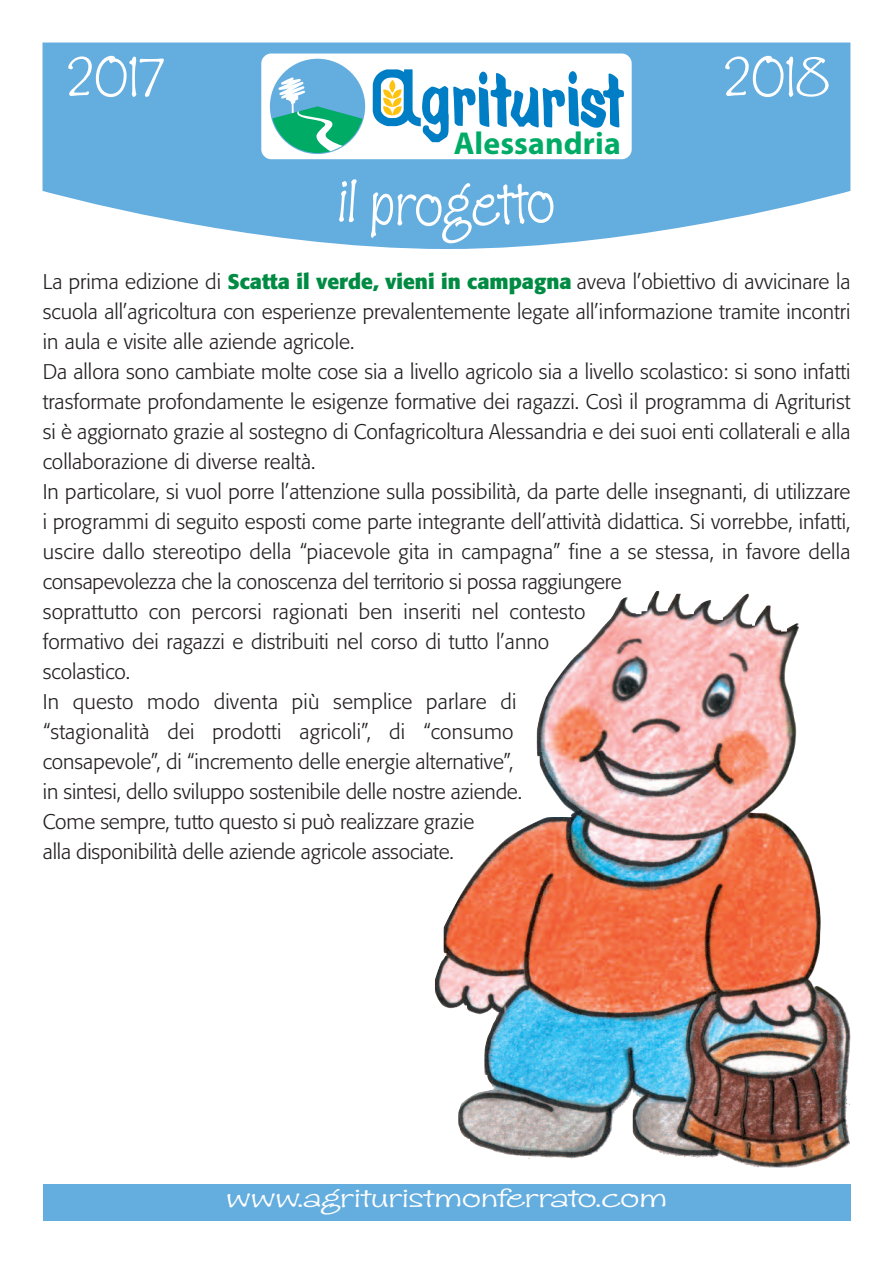
<style>
.page{position:relative;width:893px;height:1263px;background:#fff}
.page>*{position:absolute;margin:0;border:0;box-sizing:border-box;transform-origin:0 0}
.t1{font:63.3px "Zipty Do";color:#fff}
.t2{font:57px "Zipty Do";color:#fff;scale:.95 1}
.t3{font:700 31.8px "Myriad Pro";letter-spacing:.005em;color:#00ab66}
.t4{font:27px "Zipty Do";color:#fff;scale:1.55 1}
.t5{font:300 21px/30px "Formata";color:#231f20}
.s1{font-weight:700;color:#008b43}
</style>
<div class="page">
<div style="left:43px;top:1184px;width:807px;height:36px;background:#64addf"></div>
<svg style="left:43px;top:43px;width:807px;height:206px;background:#79b8e3"></svg>
<div style="left:261px;top:54px;width:371px;height:105px;background:#fff;border-radius:10px"></div>
<div style="left:270px;top:59px;width:95px;height:95px;background:#64addf;border-radius:50%"></div>
<svg style="left:272px;top:77px;width:90px;height:76px"></svg>
<svg style="left:373px;top:69px;width:251px;height:73px"></svg>
<img style="left:435px;top:591px;width:415px;height:577px">
<svg style="left:339px;top:179px;width:18px;height:43px"></svg>
<div style="left:371px;top:192px;width:71px;height:47px;background:#64addf"></div>
<div style="left:472px;top:183px;width:83px;height:43px;background:#64addf"></div>
<h2 class="t2" style="left:67px;top:56px;width:103px">2017</h2>
<h2 class="t2" style="left:724px;top:56px;width:112px">2018</h2>
<h3 class="t3" style="left:454px;top:131px;width:169px">Alessandria</h3>
<h1 class="t1" style="left:443px;top:182px;width:29px">g</h1>
<p class="t5" style="left:43px;top:268px;width:809px">La prima edizione di <span class="s1">Scatta il verde, vieni in campagna</span> aveva l’obiettivo di avvicinare la scuola all’agricoltura con esperienze prevalentemente legate all’informazione tramite incontri in aula e visite alle aziende agricole.<br>Da allora sono cambiate molte cose sia a livello agricolo sia a livello scolastico: si sono infatti trasformate profondamente le esigenze formative dei ragazzi. Così il programma di Agriturist si è aggiornato grazie al sostegno di Confagricoltura Alessandria e dei suoi enti collaterali e alla collaborazione di diverse realtà.<br>In particolare, si vuol porre l’attenzione sulla possibilità, da parte delle insegnanti, di utilizzare i programmi di seguito esposti come parte integrante dell’attività didattica. Si vorrebbe, infatti, uscire dallo stereotipo della “piacevole gita in campagna” fine a se stessa, in favore della consapevolezza che la conoscenza del territorio si possa raggiungere<br>soprattutto con percorsi ragionati ben inseriti nel contesto<br>formativo dei ragazzi e distribuiti nel corso di tutto l’anno<br>scolastico.<br>In questo modo diventa più semplice parlare di<br>“stagionalità dei prodotti agricoli”, di “consumo<br>consapevole”, di “incremento delle energie alternative”,<br>in sintesi, dello sviluppo sostenibile delle nostre aziende.<br>Come sempre, tutto questo si può realizzare grazie<br>alla disponibilità delle aziende agricole associate.</p>
<p class="t4" style="left:226px;top:1188px;width:286px">www.agrituristmonferrato.com</p>
</div>
